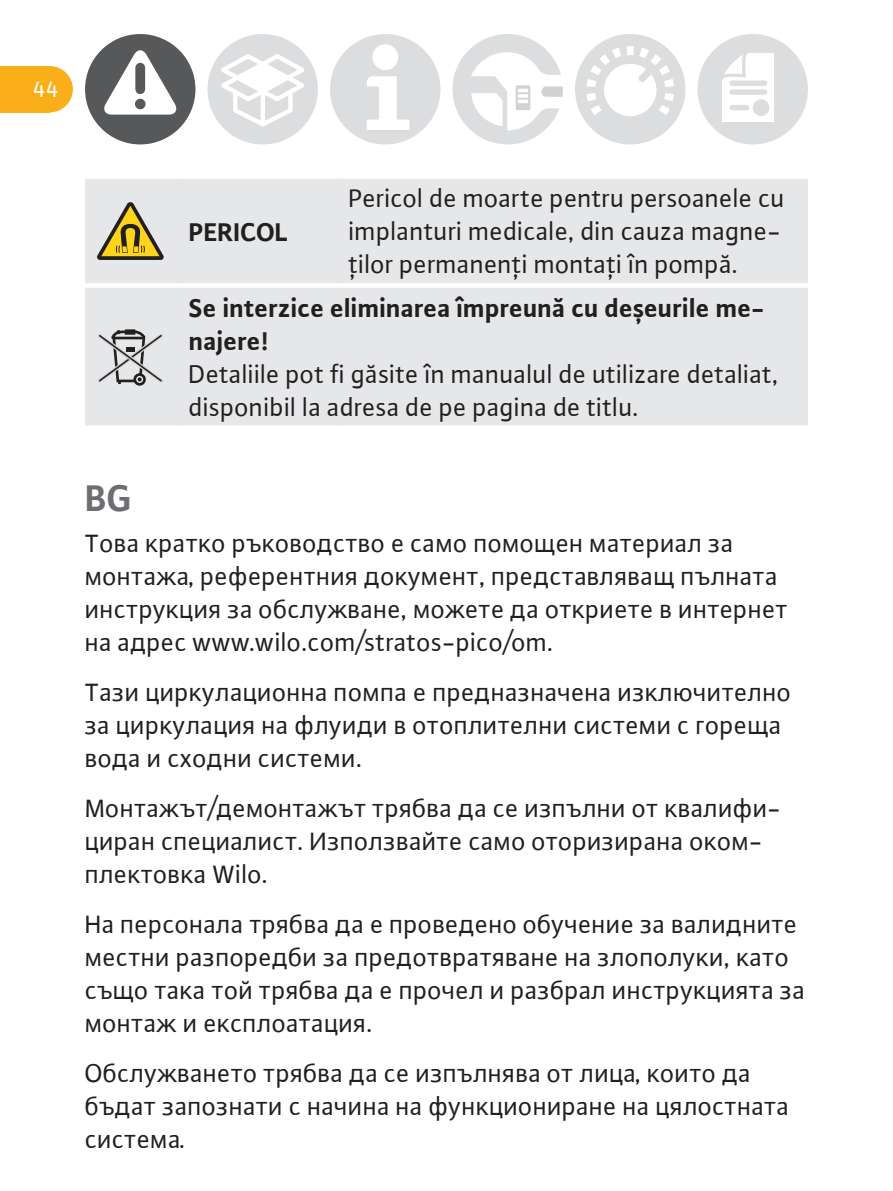
<style>
.page{position:relative;width:893px;height:1191px;background:#fff}
.page>*{position:absolute;margin:0;border:0;box-sizing:border-box;transform-origin:0 0}
.t1{font:700 39px "WILO Plus Global";color:#6d6e71}
.t2{font:27px/33px "WILO Plus Global";color:#231f20}
.t3{font:700 27px/33px "WILO Plus Global";color:#231f20}
.t4{font:24px "WILO Plus Global";color:#fff}
</style>
<div class="page">
<div style="left:207px;top:34px;width:111px;height:110px;background:#dcdddf;border-radius:50%"></div>
<svg style="left:214px;top:51px;width:97px;height:78px"></svg>
<div style="left:330px;top:34px;width:110px;height:110px;background:#dcdddf;border-radius:50%"></div>
<div style="left:372px;top:44px;width:26px;height:26px;background:#fff;border-radius:50%"></div>
<svg style="left:367px;top:76px;width:42px;height:54px"></svg>
<svg style="left:453px;top:34px;width:110px;height:110px"></svg>
<div style="left:575px;top:34px;width:110px;height:110px;background:#dcdddf;border-radius:50%"></div>
<svg style="left:586px;top:46px;width:88px;height:70px"></svg>
<div style="left:697px;top:34px;width:111px;height:110px;background:#dcdddf;border-radius:50%"></div>
<div style="left:722px;top:53px;width:52px;height:68px;background:#fff"></div>
<svg style="left:717px;top:42px;width:31px;height:40px"></svg>
<div style="left:753px;top:99px;width:16px;height:17px;background:#dcdddf;border-radius:50%"></div>
<div style="left:732px;top:89px;width:33px;height:6px;background:#dcdddf"></div>
<div style="left:732px;top:80px;width:33px;height:6px;background:#dcdddf"></div>
<div style="left:732px;top:105px;width:15px;height:5px;background:#dcdddf"></div>
<div style="left:27px;top:66px;width:46px;height:46px;background:#faaf18;border-radius:50%"></div>
<div style="left:0;top:66px;width:50px;height:46px;background:#faaf18"></div>
<div style="left:85px;top:34px;width:110px;height:110px;background:#57585a;border-radius:50%"></div>
<svg style="left:102px;top:49px;width:75px;height:66px"></svg>
<div style="left:135px;top:68px;width:10px;height:21px;background:#57585a"></div>
<div style="left:135px;top:99px;width:11px;height:10px;background:#57585a;border-radius:50%"></div>
<div style="left:85px;top:179px;width:723px;height:246px;background:#e6e7e9"></div>
<div style="left:85px;top:283px;width:92px;height:5px;background:#fff"></div>
<div style="left:177px;top:283px;width:160px;height:5px;background:#fff"></div>
<div style="left:337px;top:283px;width:471px;height:5px;background:#fff"></div>
<svg style="left:97px;top:202px;width:67px;height:58px;background:#bbae77"></svg>
<svg style="left:97px;top:328px;width:67px;height:57px;background:#bcbbbd"></svg>
<p class="t4" style="left:33px;top:75px;width:27px">44</p>
<p class="t2" style="left:349px;top:182px;width:438px">Pericol de moarte pentru persoanele cu implanturi medicale, din cauza magne&shy;ților permanenți montați în pompă.</p>
<p class="t3" style="left:189px;top:291px;width:577px">Se interzice eliminarea împreună cu deșeurile me&shy;najere!</p>
<p class="t2" style="left:189px;top:357px;width:591px">Detaliile pot fi găsite în manualul de utilizare detaliat, disponibil la adresa de pe pagina de titlu.</p>
<p class="t3" style="left:189px;top:214px;width:101px">PERICOL</p>
<h1 class="t1" style="left:85px;top:473px;width:48px">BG</h1>
<p class="t2" style="left:85px;top:526px;width:705px">Това кратко ръководство е само помощен материал за монтажа, референтния документ, представляващ пълната инструкция за обслужване, можете да откриете в интернет на адрес www.wilo.com/stratos-pico/om.</p>
<p class="t2" style="left:85px;top:675px;width:708px">Тази циркулационна помпа е предназначена изключително за циркулация на флуиди в отоплителни системи с гореща вода и сходни системи.</p>
<p class="t2" style="left:85px;top:791px;width:698px">Монтажът/демонтажът трябва да се изпълни от квалифи&shy;циран специалист. Използвайте само оторизирана оком&shy;плектовка Wilo.</p>
<p class="t2" style="left:85px;top:907px;width:722px">На персонала трябва да е проведено обучение за валидните местни разпоредби за предотвратяване на злополуки, като също така той трябва да е прочел и разбрал инструкцията за монтаж и експлоатация.</p>
<p class="t2" style="left:85px;top:1056px;width:706px">Обслужването трябва да се изпълнява от лица, които да бъдат запознати с начина на функциониране на цялостната система.</p>
</div>
